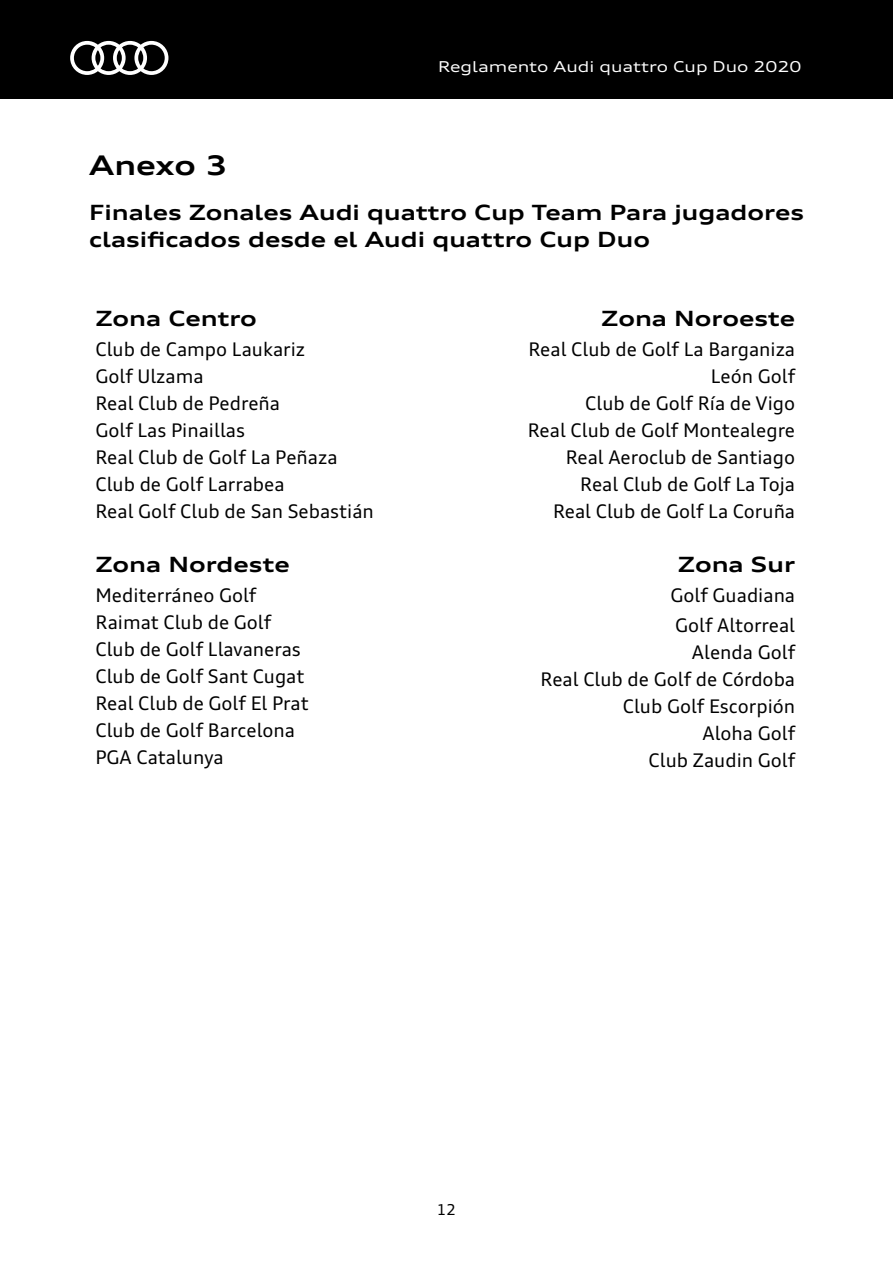
<style>
.page{position:relative;width:893px;height:1263px;background:#fff}
.page>*{position:absolute;margin:0;border:0;box-sizing:border-box;transform-origin:0 0}
.t1{font:700 expanded 27px "Audi Type";letter-spacing:-.005em;color:#000}
.t2{font:700 expanded 21px/27px "Audi Type";color:#000}
.t3{font:18.75px/27px "Audi Type";color:#000}
.t4{font:expanded 15px "Audi Type";color:#fff}
.t5{font:15px "Audi Type";color:#000}
</style>
<div class="page">
<div style="left:0;top:0;width:893px;height:99px;background:#000"></div>
<svg style="left:70px;top:41px;width:98px;height:34px"></svg>
<p class="t4" style="left:438px;top:57px;width:365px">Reglamento Audi quattro Cup Duo 2020</p>
<h1 class="t1" style="left:89px;top:146px;width:140px">Anexo 3</h1>
<p class="t2" style="left:89px;top:198px;width:716px">Finales Zonales Audi quattro Cup Team Para jugadores clasificados desde el Audi quattro Cup Duo</p>
<p class="t2" style="left:95px;top:305px;width:163px">Zona Centro</p>
<p class="t3" style="left:95px;top:336px;width:280px">Club de Campo Laukariz<br>Golf Ulzama<br>Real Club de Pedreña<br>Golf Las Pinaillas<br>Real Club de Golf La Peñaza<br>Club de Golf Larrabea<br>Real Golf Club de San Sebastián</p>
<p class="t2" style="left:95px;top:551px;width:196px">Zona Nordeste</p>
<p class="t3" style="left:95px;top:582px;width:215px">Mediterráneo Golf<br>Raimat Club de Golf<br>Club de Golf Llavaneras<br>Club de Golf Sant Cugat<br>Real Club de Golf El Prat<br>Club de Golf Barcelona<br>PGA Catalunya</p>
<p class="t2" style="left:601px;top:305px;width:195px">Zona Noroeste</p>
<p class="t3" style="left:528px;top:336px;width:269px;text-align:right">Real Club de Golf La Barganiza<br>León Golf<br>Club de Golf Ría de Vigo<br>Real Club de Golf Montealegre<br>Real Aeroclub de Santiago<br>Real Club de Golf La Toja<br>Real Club de Golf La Coruña</p>
<p class="t2" style="left:678px;top:551px;width:119px">Zona Sur</p>
<p class="t3" style="left:671px;top:580px;width:126px;line-height:30px">Golf Guadiana<br>Golf Altorreal</p>
<p class="t3" style="left:541px;top:639px;width:256px;text-align:right">Alenda Golf<br>Real Club de Golf de Córdoba<br>Club Golf Escorpión<br>Aloha Golf<br>Club Zaudin Golf</p>
<p class="t5" style="left:437px;top:1200px;width:21px">12</p>
</div>
